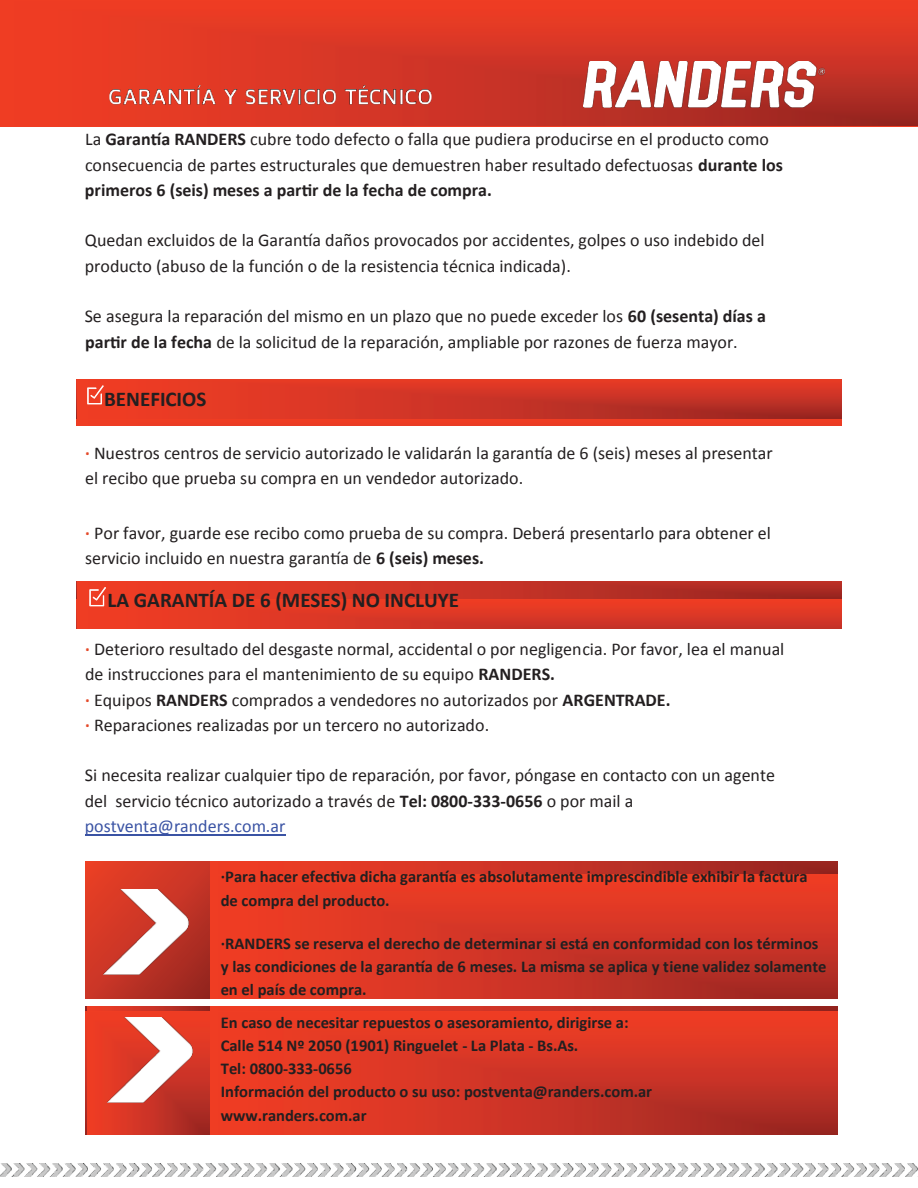
<style>
.page{position:relative;width:918px;height:1188px;background:#fff}
.page>*{position:absolute;margin:0;border:0;box-sizing:border-box;transform-origin:0 0}
.t1{font:700 21px "Calibri";color:#231f20}
.t2{font:18px/25.3px "Calibri";color:#231f20}
.t3{font:700 16.5px/23.2px "Calibri";color:#231f20}
.s1{font-weight:700}
.s2{font-weight:700;color:#e44929}
.s3{color:#3a53a4}
</style>
<div class="page">
<img style="left:0;top:1164px;width:918px;height:13px">
<svg style="left:76px;top:380px;width:766px;height:46px;background:#d73625"></svg>
<svg style="left:87px;top:385px;width:17px;height:19px"></svg>
<svg style="left:76px;top:581px;width:766px;height:48px;background:#d73625"></svg>
<svg style="left:90px;top:587px;width:16px;height:19px"></svg>
<hr style="left:85px;top:834px;width:201px;height:1px;background:#3a53a4">
<svg style="left:210px;top:861px;width:628px;height:137px;background:#d73625"></svg>
<svg style="left:86px;top:861px;width:123px;height:137px;background:#c53525"></svg>
<img style="left:103px;top:890px;width:86px;height:84px">
<svg style="left:210px;top:1007px;width:628px;height:127px;background:#d73625"></svg>
<svg style="left:86px;top:1007px;width:123px;height:127px;background:#d53726"></svg>
<img style="left:107px;top:1018px;width:86px;height:84px">
<svg style="left:0;top:0;width:918px;height:127px;background:#da3725"></svg>
<img style="left:583px;top:62px;width:242px;height:45px">
<img style="left:108px;top:85px;width:325px;height:23px">
<p class="t2" style="left:85px;top:126px;width:700px">La <span class="s1">Garantía RANDERS</span> cubre todo defecto o falla que pudiera producirse en el producto como consecuencia de partes estructurales que demuestren haber resultado defectuosas <span class="s1">durante los primeros 6 (seis) meses a partir de la fecha de compra.</span></p>
<p class="t2" style="left:85px;top:227px;width:681px">Quedan excluidos de la Garantía daños provocados por accidentes, golpes o uso indebido del producto (abuso de la función o de la resistencia técnica indicada).</p>
<p class="t2" style="left:85px;top:303px;width:683px">Se asegura la reparación del mismo en un plazo que no puede exceder los <span class="s1">60 (sesenta) días a partir de la fecha</span> de la solicitud de la reparación, ampliable por razones de fuerza mayor.</p>
<p class="t1" style="left:104px;top:386px;width:104px">BENEFICIOS</p>
<p class="t2" style="left:85px;top:439px;width:689px"><span class="s2">·</span> Nuestros centros de servicio autorizado le validarán la garantía de 6 (seis) meses al presentar el recibo que prueba su compra en un vendedor autorizado.</p>
<p class="t2" style="left:85px;top:519px;width:687px"><span class="s2">·</span> Por favor, guarde ese recibo como prueba de su compra. Deberá presentarlo para obtener el servicio incluido en nuestra garantía de <span class="s1">6 (seis) meses.</span></p>
<p class="t1" style="left:107px;top:587px;width:353px">LA GARANTÍA DE 6 (MESES) NO INCLUYE</p>
<p class="t2" style="left:85px;top:636px;width:701px"><span class="s2">·</span> Deterioro resultado del desgaste normal, accidental o por negligencia. Por favor, lea el manual de instrucciones para el mantenimiento de su equipo <span class="s1">RANDERS.<br></span><span class="s2">·</span> Equipos <span class="s1">RANDERS</span> comprados a vendedores no autorizados por <span class="s1">ARGENTRADE.<br></span><span class="s2">·</span> Reparaciones realizadas por un tercero no autorizado.</p>
<p class="t2" style="left:85px;top:762px;width:692px">Si necesita realizar cualquier tipo de reparación, por favor, póngase en contacto con un agente del servicio técnico autorizado a través de <span class="s1">Tel: 0800-333-0656</span> o por mail a <span class="s3">postventa@randers.com.ar</span></p>
<p class="t3" style="left:221px;top:864px;width:589px">·Para hacer efectiva dicha garantía es absolutamente imprescindible exhibir la factura de compra del producto.</p>
<p class="t3" style="left:221px;top:931px;width:607px">·RANDERS se reserva el derecho de determinar si está en conformidad con los términos y las condiciones de la garantía de 6 meses. La misma se aplica y tiene validez solamente en el país de compra.</p>
<p class="t3" style="left:221px;top:1010px;width:433px">En caso de necesitar repuestos o asesoramiento, dirigirse a:<br>Calle 514 Nº 2050 (1901) Ringuelet - La Plata - Bs.As.<br>Tel: 0800-333-0656<br>Información del producto o su uso: postventa@randers.com.ar www.randers.com.ar</p>
</div>
